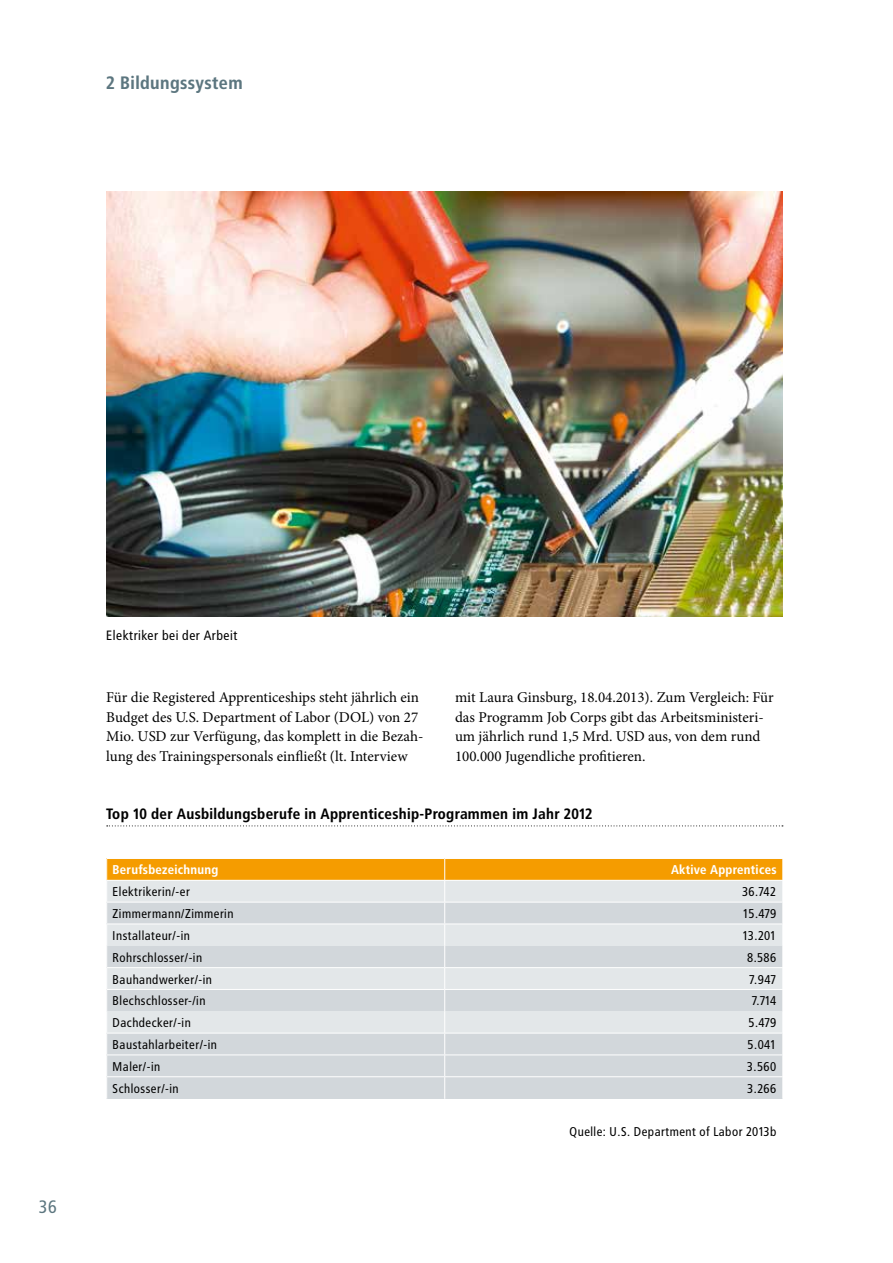
<style>
.page{position:relative;width:893px;height:1263px;background:#fff}
.page>*{position:absolute;margin:0;border:0;box-sizing:border-box;transform-origin:0 0}
.t1{font:700 18px "Transit OT";color:#5c767f}
.t2{font:18px "Transit OT";color:#5c767f}
.t3{font:15px/19.5px "Minion Pro";color:#000}
.t4{font:700 15px "Transit OT";color:#000}
.t5{font:13.5px "Transit OT";color:#000}
.t6{font:12.75px "Transit OT";color:#000}
.t7{font:700 12.75px "Transit OT";color:#fff}
</style>
<div class="page">
<div style="left:107px;top:858px;width:338px;height:22px;background:#f59c00"></div>
<div style="left:445px;top:858px;width:338px;height:22px;background:#f59c00"></div>
<div style="left:107px;top:880px;width:338px;height:22px;background:#e3e7e9"></div>
<div style="left:445px;top:880px;width:338px;height:22px;background:#e3e7e9"></div>
<div style="left:107px;top:924px;width:338px;height:22px;background:#e3e7e9"></div>
<div style="left:445px;top:924px;width:338px;height:22px;background:#e3e7e9"></div>
<div style="left:107px;top:968px;width:338px;height:21px;background:#e3e7e9"></div>
<div style="left:445px;top:968px;width:338px;height:21px;background:#e3e7e9"></div>
<div style="left:107px;top:1011px;width:338px;height:22px;background:#e3e7e9"></div>
<div style="left:445px;top:1011px;width:338px;height:22px;background:#e3e7e9"></div>
<div style="left:107px;top:902px;width:338px;height:22px;background:#d2d7db"></div>
<div style="left:445px;top:902px;width:338px;height:22px;background:#d2d7db"></div>
<div style="left:107px;top:946px;width:338px;height:22px;background:#d2d7db"></div>
<div style="left:445px;top:946px;width:338px;height:22px;background:#d2d7db"></div>
<div style="left:107px;top:989px;width:338px;height:22px;background:#d2d7db"></div>
<div style="left:445px;top:989px;width:338px;height:22px;background:#d2d7db"></div>
<div style="left:107px;top:1033px;width:338px;height:22px;background:#d2d7db"></div>
<div style="left:445px;top:1033px;width:338px;height:22px;background:#d2d7db"></div>
<div style="left:107px;top:1055px;width:338px;height:22px;background:#d2d7db"></div>
<div style="left:445px;top:1055px;width:338px;height:22px;background:#d2d7db"></div>
<div style="left:107px;top:1077px;width:338px;height:21px;background:#d2d7db"></div>
<div style="left:445px;top:1077px;width:338px;height:21px;background:#d2d7db"></div>
<svg style="left:444px;top:859px;width:1px;height:240px"></svg>
<hr style="left:106px;top:858px;width:339px;height:1px;background:#fff">
<hr style="left:445px;top:858px;width:338px;height:1px;background:#fff">
<hr style="left:106px;top:880px;width:339px;height:1px;background:#fff">
<hr style="left:445px;top:880px;width:338px;height:1px;background:#fff">
<hr style="left:106px;top:902px;width:339px;height:1px;background:#fff">
<hr style="left:445px;top:902px;width:338px;height:1px;background:#fff">
<hr style="left:106px;top:923px;width:339px;height:1px;background:#fff">
<hr style="left:445px;top:923px;width:338px;height:1px;background:#fff">
<svg style="left:782px;top:859px;width:1px;height:240px"></svg>
<hr style="left:106px;top:967px;width:339px;height:1px;background:#fff">
<hr style="left:445px;top:967px;width:338px;height:1px;background:#fff">
<hr style="left:106px;top:989px;width:339px;height:1px;background:#fff">
<hr style="left:445px;top:989px;width:338px;height:1px;background:#fff">
<hr style="left:106px;top:1054px;width:339px;height:1px;background:#fff">
<hr style="left:445px;top:1054px;width:338px;height:1px;background:#fff">
<hr style="left:106px;top:1033px;width:339px;height:1px;background:#fff">
<hr style="left:445px;top:1033px;width:338px;height:1px;background:#fff">
<hr style="left:106px;top:1076px;width:339px;height:1px;background:#fff">
<hr style="left:445px;top:1076px;width:338px;height:1px;background:#fff">
<svg style="left:107px;top:825px;width:676px;height:1px"></svg>
<svg style="left:106px;top:859px;width:1px;height:240px"></svg>
<img style="left:106px;top:191px;width:676px;height:426px">
<p class="t1" style="left:106px;top:73px;width:138px">2 Bildungssystem</p>
<p class="t2" style="left:39px;top:1196px;width:20px">36</p>
<p class="t5" style="left:106px;top:627px;width:133px">Elektriker bei der Arbeit</p>
<p class="t3" style="left:106px;top:688px;width:319px">Für die Registered Apprenticeships steht jährlich ein Budget des U.S. Department of Labor (DOL) von 27<br>Mio. USD zur Verfügung, das komplett in die Bezah&shy;lung des Trainingspersonals einfließt (lt. Interview</p>
<p class="t3" style="left:455px;top:688px;width:320px">mit Laura Ginsburg, 18.04.2013). Zum Vergleich: Für das Programm Job Corps gibt das Arbeitsministeri&shy;um jährlich rund 1,5 Mrd. USD aus, von dem rund 100.000 Jugendliche profitieren.</p>
<p class="t4" style="left:106px;top:805px;width:488px">Top 10 der Ausbildungsberufe in Apprenticeship-Programmen im Jahr 2012</p>
<p class="t7" style="left:113px;top:862px;width:108px">Berufsbezeichnung</p>
<p class="t7" style="left:671px;top:862px;width:107px">Aktive Apprentices</p>
<p class="t6" style="left:113px;top:884px;width:79px">Elektrikerin/-er</p>
<p class="t6" style="left:742px;top:884px;width:36px">36.742</p>
<p class="t6" style="left:113px;top:906px;width:123px">Zimmermann/Zimmerin</p>
<p class="t6" style="left:743px;top:906px;width:35px">15.479</p>
<p class="t6" style="left:113px;top:928px;width:79px">Installateur/-in</p>
<p class="t6" style="left:743px;top:928px;width:36px">13.201</p>
<p class="t6" style="left:113px;top:950px;width:92px">Rohrschlosser/-in</p>
<p class="t6" style="left:747px;top:950px;width:31px">8.586</p>
<p class="t6" style="left:113px;top:972px;width:101px">Bauhandwerker/-in</p>
<p class="t6" style="left:749px;top:972px;width:29px">7.947</p>
<p class="t6" style="left:113px;top:993px;width:95px">Blechschlosser-/in</p>
<p class="t6" style="left:751px;top:993px;width:27px">7.714</p>
<p class="t6" style="left:113px;top:1015px;width:80px">Dachdecker/-in</p>
<p class="t6" style="left:748px;top:1015px;width:30px">5.479</p>
<p class="t6" style="left:113px;top:1037px;width:106px">Baustahlarbeiter/-in</p>
<p class="t6" style="left:747px;top:1037px;width:31px">5.041</p>
<p class="t6" style="left:113px;top:1059px;width:50px">Maler/-in</p>
<p class="t6" style="left:747px;top:1059px;width:32px">3.560</p>
<p class="t6" style="left:113px;top:1081px;width:68px">Schlosser/-in</p>
<p class="t6" style="left:747px;top:1081px;width:31px">3.266</p>
<p class="t6" style="left:569px;top:1124px;width:209px">Quelle: U.S. Department of Labor 2013b</p>
</div>
